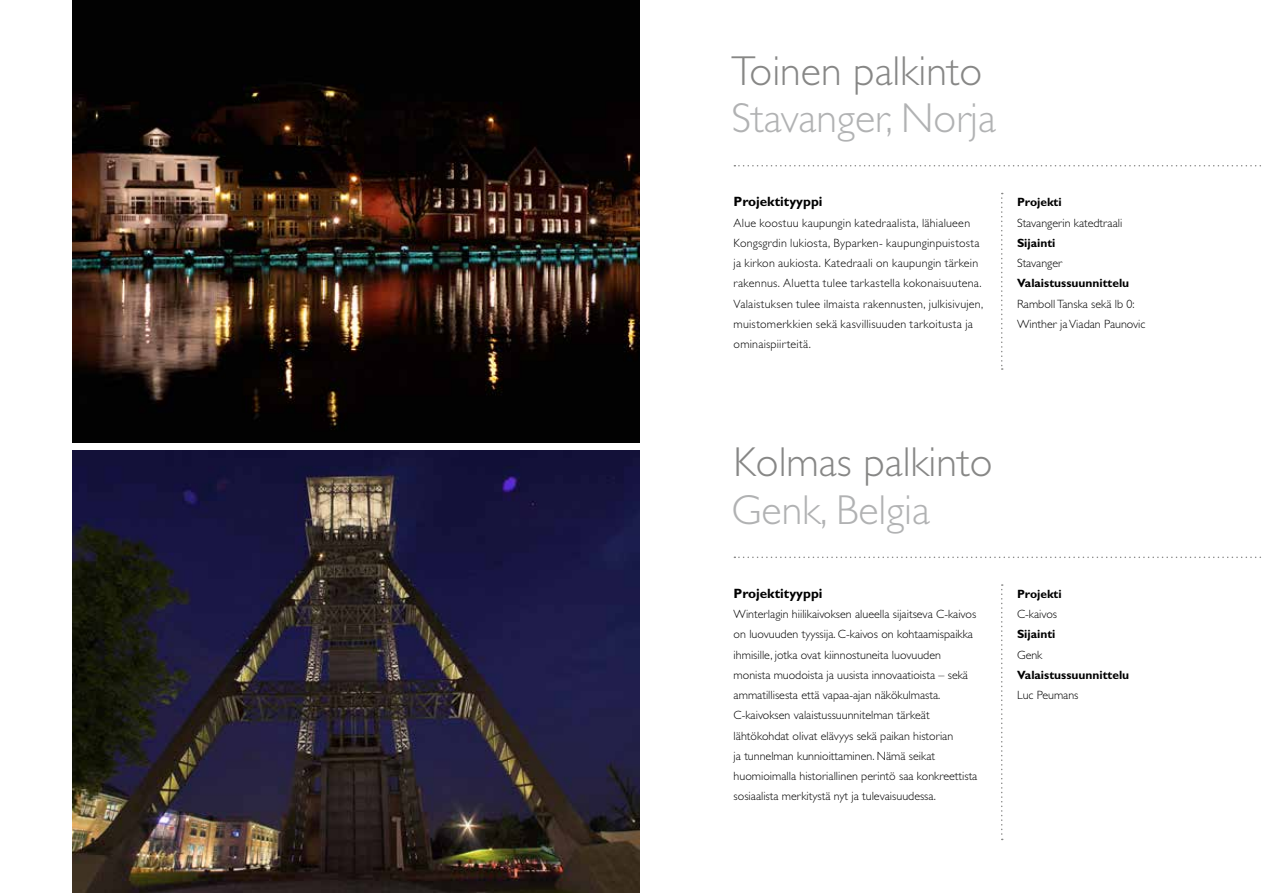
<style>
.page{position:relative;width:1263px;height:893px;background:#fff}
.page>*{position:absolute;margin:0;border:0;box-sizing:border-box;transform-origin:0 0}
.t1{font:42px "Gill Sans Alt One WGL Light";color:#878786}
.t2{font:42px "Gill Sans Alt One WGL Light";color:#b1b2b3}
.t3{font:700 13.5px "Gill Sans Alt One WGL";color:#000}
.t4{font:12px/20.2px "Gill Sans Alt One WGL Light";color:#000}
.t5{font:12px/20.2px "Gill Sans Alt One WGL Light";letter-spacing:.02em;color:#000}
.t6{font:700 12px "Gill Sans Alt One WGL";color:#000}
</style>
<div class="page">
<img style="left:72px;top:0;width:567px;height:442px">
<img style="left:72px;top:451px;width:567px;height:442px">
<svg style="left:734px;top:165px;width:527px;height:1px"></svg>
<svg style="left:734px;top:557px;width:527px;height:1px"></svg>
<svg style="left:1001px;top:193px;width:2px;height:177px"></svg>
<svg style="left:1001px;top:584px;width:2px;height:256px"></svg>
<h1 class="t1" style="left:731px;top:43px;width:252px">Toinen palkinto</h1>
<h1 class="t2" style="left:731px;top:90px;width:266px">Stavanger, Norja</h1>
<p class="t3" style="left:734px;top:192px;width:90px">Projektityyppi</p>
<p class="t5" style="left:734px;top:212px;width:251px">Alue koostuu kaupungin katedraalista, lähialueen Kongsgrdin lukiosta, Byparken- kaupunginpuistosta ja kirkon aukiosta. Katedraali on kaupungin tärkein rakennus. Aluetta tulee tarkastella kokonaisuutena.<br>Valaistuksen tulee ilmaista rakennusten, julkisivujen, muistomerkkien sekä kasvillisuuden tarkoitusta ja ominaispiirteitä.</p>
<p class="t6" style="left:1017px;top:194px;width:46px">Projekti</p>
<p class="t4" style="left:1017px;top:212px;width:107px">Stavangerin katedtraali</p>
<p class="t6" style="left:1017px;top:234px;width:40px">Sijainti</p>
<p class="t4" style="left:1017px;top:253px;width:47px">Stavanger</p>
<p class="t6" style="left:1017px;top:275px;width:114px">Valaistussuunnittelu</p>
<p class="t4" style="left:1017px;top:293px;width:130px">Ramboll Tanska sekä lb 0:<br>Winther ja Viadan Paunovic</p>
<h1 class="t1" style="left:734px;top:435px;width:260px">Kolmas palkinto</h1>
<h1 class="t2" style="left:731px;top:482px;width:200px">Genk, Belgia</h1>
<p class="t3" style="left:734px;top:584px;width:90px">Projektityyppi</p>
<p class="t4" style="left:734px;top:604px;width:245px">Winterlagin hiilikaivoksen alueella sijaitseva C-kaivos on luovuuden tyyssija. C-kaivos on kohtaamispaikka ihmisille, jotka ovat kiinnostuneita luovuuden monista muodoista ja uusista innovaatioista – sekä ammatillisesta että vapaa-ajan näkökulmasta.<br>C-kaivoksen valaistussuunnitelman tärkeät lähtökohdat olivat elävyys sekä paikan historian<br>ja tunnelman kunnioittaminen. Nämä seikat huomioimalla historiallinen perintö saa konkreettista sosiaalista merkitystä nyt ja tulevaisuudessa.</p>
<p class="t6" style="left:1017px;top:585px;width:46px">Projekti</p>
<p class="t4" style="left:1017px;top:604px;width:42px">C-kaivos</p>
<p class="t6" style="left:1017px;top:626px;width:40px">Sijainti</p>
<p class="t4" style="left:1017px;top:644px;width:27px">Genk</p>
<p class="t6" style="left:1017px;top:666px;width:114px">Valaistussuunnittelu</p>
<p class="t4" style="left:1017px;top:685px;width:63px">Luc Peumans</p>
</div>
